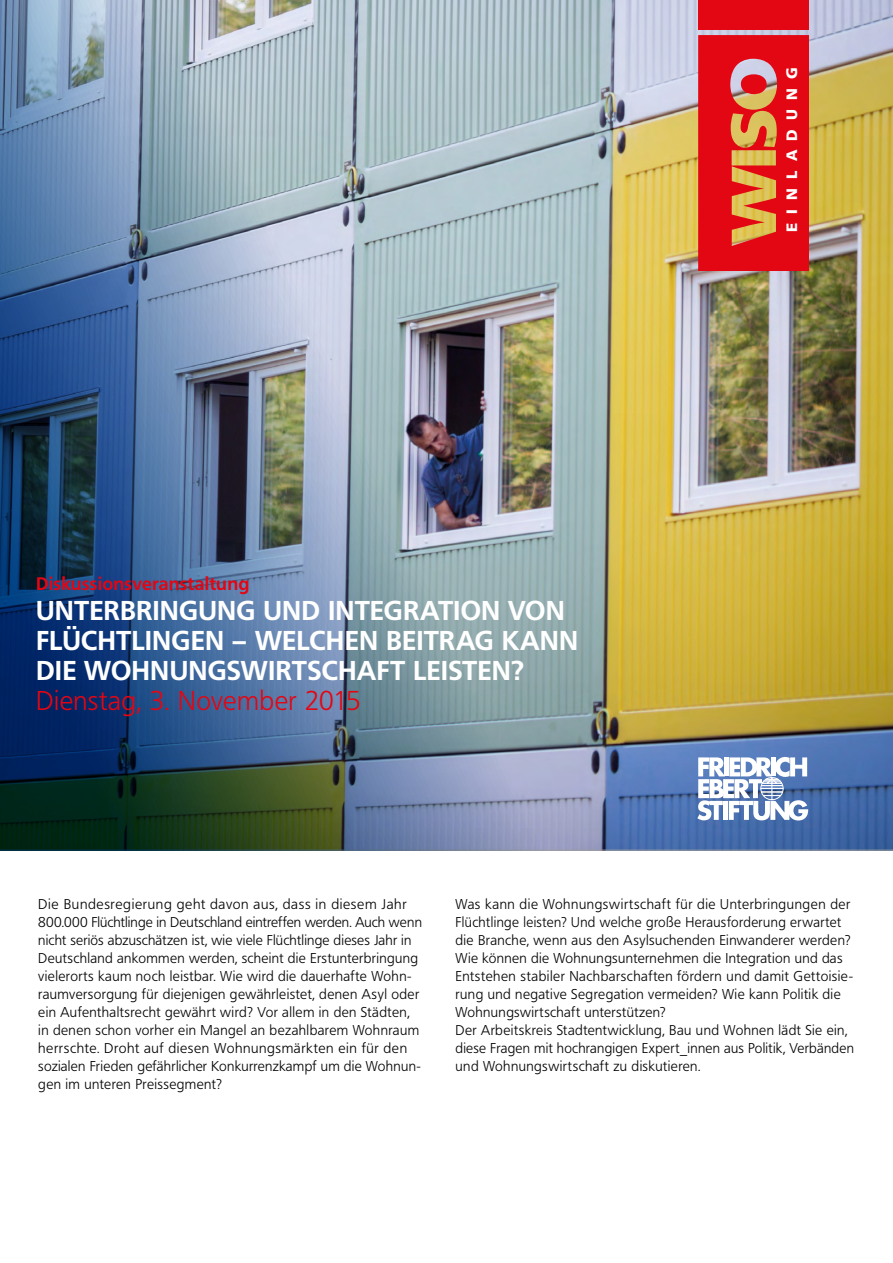
<style>
.page{position:relative;width:893px;height:1263px;background:#fff}
.page>*{position:absolute;margin:0;border:0;box-sizing:border-box;transform-origin:0 0}
.t1{font:700 27px/30px "Frutiger BQ";letter-spacing:.005em;color:#fff}
.t2{font:300 27px "Frutiger BQ";letter-spacing:.015em;color:#e30613}
.t3{font:700 18px "Frutiger BQ";letter-spacing:.015em;color:#e30613}
.t4{font:900 15px "Frutiger BQ";letter-spacing:.61em;color:#fff}
.Innen_-_Fließtext_oh{font:300 14.1px/18px "Frutiger BQ";letter-spacing:.03em;color:#000}
</style>
<div class="page">
<img style="left:0;top:0;width:893px;height:850px">
<div style="left:698px;top:0;width:111px;height:30px;background:#e30613"></div>
<svg style="left:698px;top:35px;width:111px;height:236px;background:#e02e27"></svg>
<svg style="left:697px;top:757px;width:111px;height:63px"></svg>
<p class="t3" style="left:36px;top:573px;width:215px">Diskussionsveranstaltung</p>
<p class="t1" style="left:36px;top:596px;width:544px">UNTERBRINGUNG UND INTEGRATION VON<br>FLÜCHTLINGEN – WELCHEN BEITRAG KANN<br>DIE WOHNUNGSWIRTSCHAFT LEISTEN?</p>
<p class="t2" style="left:36px;top:685px;width:326px">Dienstag, 3. November 2015</p>
<p class="t4" style="left:783px;top:232px;width:166px;rotate:-90deg">EINLADUNG</p>
<p class="Innen_-_Fließtext_oh" style="left:38px;top:896px;width:385px">Die Bundesregierung geht davon aus, dass in diesem Jahr 800.000 Flüchtlinge in Deutschland eintreffen werden. Auch wenn nicht seriös abzuschätzen ist, wie viele Flüchtlinge dieses Jahr in Deutschland ankommen werden, scheint die Erstunterbringung vielerorts kaum noch leistbar. Wie wird die dauerhafte Wohn&shy;raumversorgung für diejenigen gewährleistet, denen Asyl oder ein Aufenthaltsrecht gewährt wird? Vor allem in den Städten, in denen schon vorher ein Mangel an bezahlbarem Wohnraum herrschte. Droht auf diesen Wohnungsmärkten ein für den sozialen Frieden gefährlicher Konkurrenzkampf um die Wohnun&shy;gen im unteren Preissegment?</p>
<p class="Innen_-_Fließtext_oh" style="left:455px;top:896px;width:399px">Was kann die Wohnungswirtschaft für die Unterbringungen der Flüchtlinge leisten? Und welche große Herausforderung erwartet die Branche, wenn aus den Asylsuchenden Einwanderer werden?<br>Wie können die Wohnungsunternehmen die Integration und das Entstehen stabiler Nachbarschaften fördern und damit Gettoisie&shy;rung und negative Segregation vermeiden? Wie kann Politik die Wohnungswirtschaft unterstützen?</p>
<p class="Innen_-_Fließtext_oh" style="left:455px;top:1022px;width:400px">Der Arbeitskreis Stadtentwicklung, Bau und Wohnen lädt Sie ein, diese Fragen mit hochrangigen Expert_innen aus Politik, Verbänden und Wohnungswirtschaft zu diskutieren.</p>
</div>
